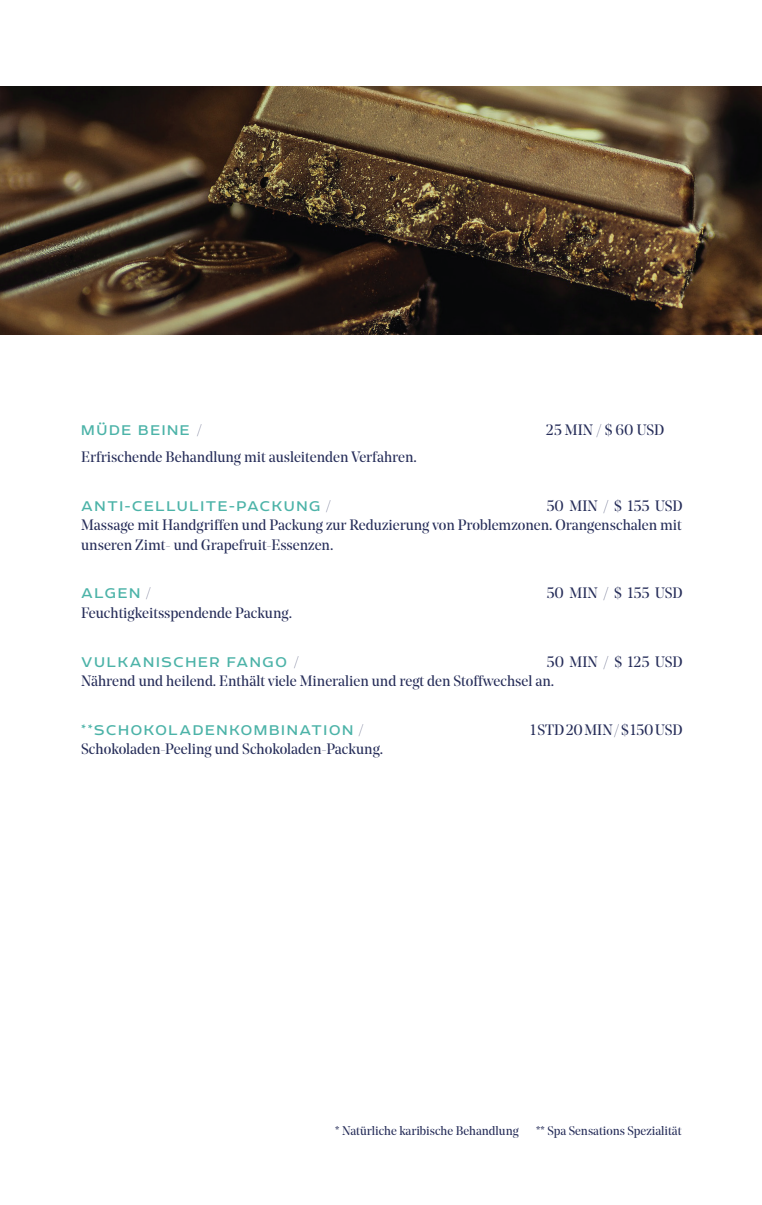
<style>
.page{position:relative;width:762px;height:1205px;background:#fff}
.page>*{position:absolute;margin:0;border:0;box-sizing:border-box;transform-origin:0 0}
.t1{font:16.25px "Echoes Sans";letter-spacing:.1em;color:#4cb3a8}
.t2{font:15px/19.5px "Noe Display";color:#262d59;text-align:justify}
.t3{font:12.5px "Noe Display";color:#262d59}
.s1{font-family:"Noe Display";font-size:13.75px;color:#262d59}
</style>
<div class="page">
<img style="left:0;top:87px;width:1px;height:248px">
<img style="left:1px;top:87px;width:761px;height:248px">
<p class="t1" style="left:81px;top:421px;width:122px">MÜDE BEINE <span class="s1">/</span></p>
<p class="t2" style="left:546px;top:420px;width:120px">25 MIN / $ 60 USD</p>
<p class="t2" style="left:81px;top:447px;width:337px">Erfrischende Behandlung mit ausleitenden Verfahren.</p>
<p class="t1" style="left:81px;top:497px;width:251px">ANTI-CELLULITE-PACKUNG <span class="s1">/</span></p>
<p class="t2" style="left:81px;top:495px;width:603px;text-indent:465px">50 MIN / $ 155 USD Massage mit Handgriffen und Packung zur Reduzierung von Problemzonen. Orangenschalen mit unseren Zimt- und Grapefruit-Essenzen.</p>
<p class="t1" style="left:81px;top:584px;width:71px">ALGEN <span class="s1">/</span></p>
<p class="t2" style="left:546px;top:583px;width:138px">50 MIN / $ 155 USD</p>
<p class="t2" style="left:81px;top:603px;width:212px">Feuchtigkeitsspendende Packung.</p>
<p class="t1" style="left:81px;top:653px;width:219px">VULKANISCHER FANGO <span class="s1">/</span></p>
<p class="t2" style="left:81px;top:651px;width:603px;text-indent:465px">50 MIN / $ 125 USD<br>Nährend und heilend. Enthält viele Mineralien und regt den Stoffwechsel an.</p>
<p class="t1" style="left:81px;top:721px;width:284px">**SCHOKOLADENKOMBINATION <span class="s1">/</span></p>
<p class="t2" style="left:530px;top:720px;width:154px">1 STD 20 MIN / $ 150 USD</p>
<p class="t2" style="left:81px;top:739px;width:303px">Schokoladen-Peeling und Schokoladen-Packung.</p>
<p class="t3" style="left:335px;top:1122px;width:185px">* Natürliche karibische Behandlung</p>
<p class="t3" style="left:536px;top:1122px;width:147px">** Spa Sensations Spezialität</p>
</div>
